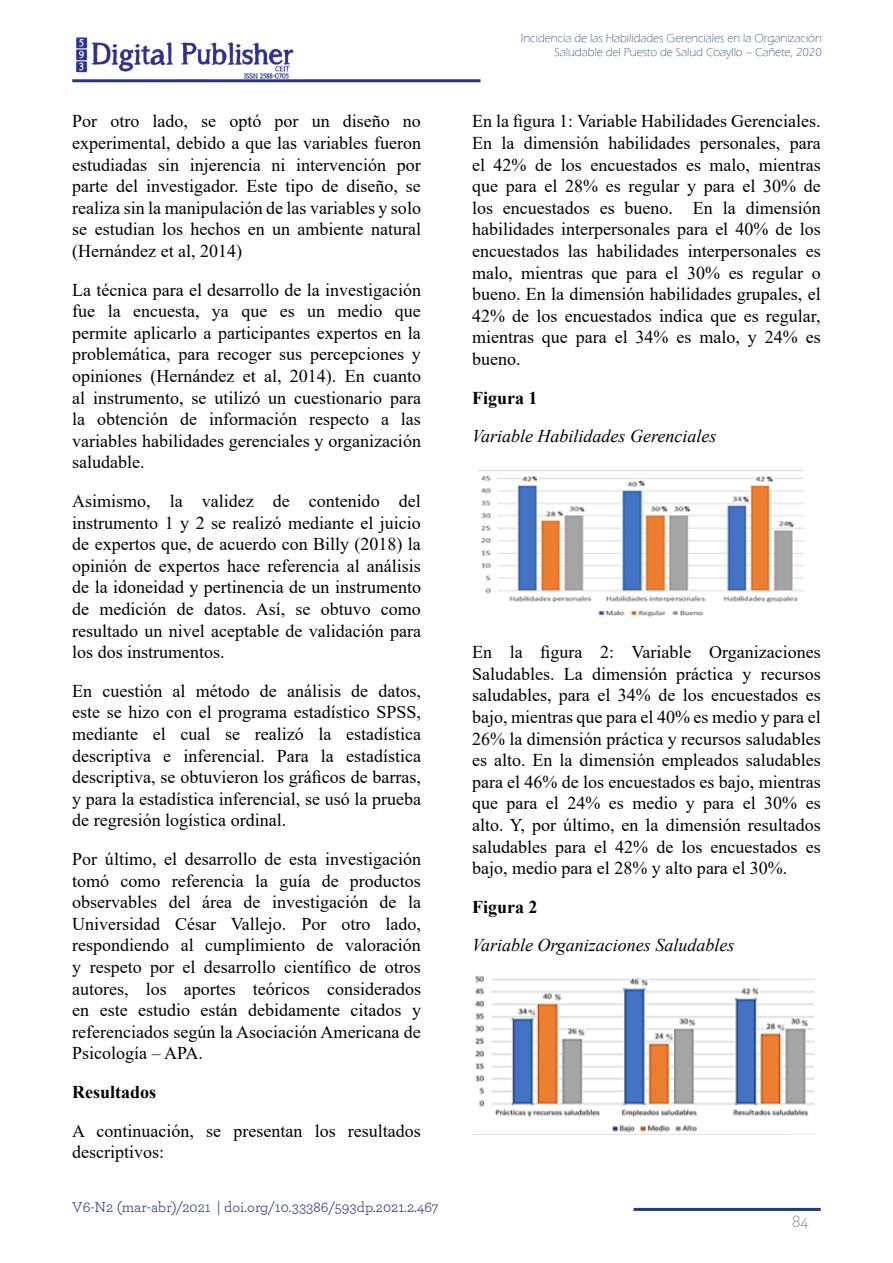
<style>
.page{position:relative;width:893px;height:1263px;background:#fff}
.page>*{position:absolute;margin:0;border:0;box-sizing:border-box;transform-origin:0 0}
.t1{font:18px/21.6px "Times New Roman";color:#000;text-align:justify}
.t2{font:italic 18px "Times New Roman";color:#000}
.t3{font:700 18px "Times New Roman";color:#000}
.t4{font:200 18px "Archer";color:#283583}
.t5{font:15px "Archer";color:#283583}
.t6{font:300 12px/14.4px "Eras ITC";color:#24387b;text-align:right}
</style>
<div class="page">
<hr style="left:72px;top:79px;width:408px;height:3px;background:#283583">
<img style="left:76px;top:37px;width:218px;height:42px">
<hr style="left:634px;top:1208px;width:187px;height:3px;background:#283583">
<img style="left:478px;top:470px;width:326px;height:147px">
<img style="left:473px;top:975px;width:342px;height:160px">
<p class="t1" style="left:72px;top:110px;width:350px">Por otro lado, se optó por un diseño no experimental, debido a que las variables fueron estudiadas sin injerencia ni intervención por parte del investigador. Este tipo de diseño, se realiza sin la manipulación de las variables y solo se estudian los hechos en un ambiente natural (Hernández et al, 2014)</p>
<p class="t1" style="left:72px;top:278px;width:350px">La técnica para el desarrollo de la investigación fue la encuesta, ya que es un medio que permite aplicarlo a participantes expertos en la problemática, para recoger sus percepciones y opiniones (Hernández et al, 2014). En cuanto al instrumento, se utilizó un cuestionario para la obtención de información respecto a las variables habilidades gerenciales y organización saludable.</p>
<p class="t1" style="left:72px;top:490px;width:350px">Asimismo, la validez de contenido del instrumento 1 y 2 se realizó mediante el juicio de expertos que, de acuerdo con Billy (2018) la opinión de expertos hace referencia al análisis de la idoneidad y pertinencia de un instrumento de medición de datos. Así, se obtuvo como resultado un nivel aceptable de validación para los dos instrumentos.</p>
<p class="t1" style="left:72px;top:679px;width:350px">En cuestión al método de análisis de datos, este se hizo con el programa estadístico SPSS, mediante el cual se realizó la estadística descriptiva e inferencial. Para la estadística descriptiva, se obtuvieron los gráficos de barras, y para la estadística inferencial, se usó la prueba de regresión logística ordinal.</p>
<p class="t1" style="left:72px;top:848px;width:350px">Por último, el desarrollo de esta investigación tomó como referencia la guía de productos observables del área de investigación de la Universidad César Vallejo. Por otro lado, respondiendo al cumplimiento de valoración y respeto por el desarrollo científico de otros autores, los aportes teóricos considerados en este estudio están debidamente citados y referenciados según la Asociación Americana de Psicología – APA.</p>
<p class="t3" style="left:72px;top:1079px;width:86px">Resultados</p>
<p class="t1" style="left:72px;top:1119px;width:350px">A continuación, se presentan los resultados descriptivos:</p>
<p class="t5" style="left:72px;top:1196px;width:368px">V6-N2 (mar-abr)/2021 | doi.org/10.33386/593dp.2021.2.467</p>
<p class="t6" style="left:521px;top:31px;width:302px">Incidencia de las Habilidades Gerenciales en la Organización<br>Saludable del Puesto de Salud Coayllo – Cañete, 2020</p>
<p class="t1" style="left:472px;top:110px;width:350px">En la figura 1: Variable Habilidades Gerenciales.<br>En la dimensión habilidades personales, para el 42% de los encuestados es malo, mientras que para el 28% es regular y para el 30% de los encuestados es bueno. En la dimensión habilidades interpersonales para el 40% de los encuestados las habilidades interpersonales es malo, mientras que para el 30% es regular o bueno. En la dimensión habilidades grupales, el 42% de los encuestados indica que es regular, mientras que para el 34% es malo, y 24% es bueno.</p>
<p class="t3" style="left:472px;top:385px;width:67px">Figura 1</p>
<p class="t2" style="left:472px;top:424px;width:246px">Variable Habilidades Gerenciales</p>
<p class="t1" style="left:472px;top:641px;width:350px">En la figura 2: Variable Organizaciones Saludables. La dimensión práctica y recursos saludables, para el 34% de los encuestados es bajo, mientras que para el 40% es medio y para el 26% la dimensión práctica y recursos saludables es alto. En la dimensión empleados saludables para el 46% de los encuestados es bajo, mientras que para el 24% es medio y para el 30% es alto. Y, por último, en la dimensión resultados saludables para el 42% de los encuestados es bajo, medio para el 28% y alto para el 30%.</p>
<p class="t3" style="left:472px;top:894px;width:67px">Figura 2</p>
<p class="t2" style="left:472px;top:933px;width:264px">Variable Organizaciones Saludables</p>
<p class="t4" style="left:792px;top:1209px;width:18px">84</p>
</div>
